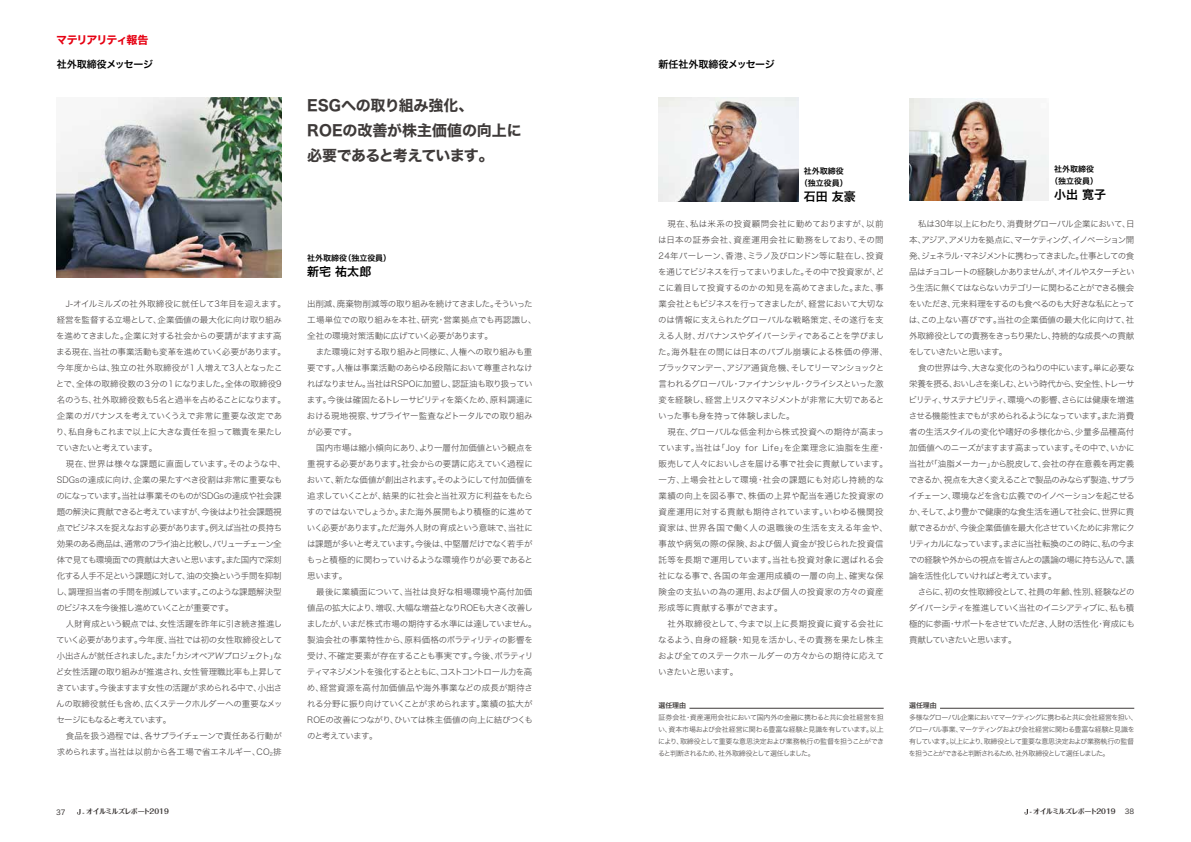
<style>
.page{position:relative;width:1191px;height:842px;background:#fff}
.page>*{position:absolute;margin:0;border:0;box-sizing:border-box;transform-origin:0 0}
.t1{font:15px/25px "Hira Kaku Std N W7";letter-spacing:-.01em;color:#3e3a39}
.t2{font:12px "Hira Kaku Std N W6";color:#000}
.t3{font:11px "Hira Kaku Std N W7";letter-spacing:-.09em;color:#e60012}
.t4{font:10px "Hira Kaku Std N W6";letter-spacing:-.015em;color:#000}
.t5{font:10px "Hira Kaku Std N W6";letter-spacing:-.035em;color:#000}
.t6{font:8.5px/16px "Hira Kaku Std N W2";letter-spacing:-.035em;color:#3e3a39;text-align:justify}
.t7{font:8.5px/16px "Hira Kaku Std N W2";color:#3e3a39}
.t8{font:8.5px/16px "Hira Kaku Std N W2";letter-spacing:-.06em;color:#3e3a39}
.t9{font:8px/12px "Hira Kaku Std N W6";color:#000;text-align:center}
.t10{font:7.1px "Hira Kaku Std N W4";color:#3e3a39}
.t11{font:7px/12px "Hira Kaku Std N W2";letter-spacing:-.085em;color:#3e3a39}
.t12{font:700 7px "Folk Pro";letter-spacing:-.08em;color:#3e3a39}
.t13{font:7px "Hira Kaku Std N W6";letter-spacing:-.02em;color:#3e3a39}
.t14{font:7px "Hira Kaku Std N W4";color:#3e3a39}
.s1{font-style:italic}
.s2{font-size:5px}
.s3{font-size:6.4px}
</style>
<div class="page">
<hr style="left:940px;top:708px;width:194px;height:1px;background:#3e3a39">
<hr style="left:689px;top:708px;width:194px;height:1px;background:#3e3a39">
<svg style="left:77px;top:809px;width:4px;height:6px"></svg>
<svg style="left:1024px;top:809px;width:4px;height:6px"></svg>
<img style="left:57px;top:98px;width:225px;height:180px">
<img style="left:909px;top:99px;width:139px;height:101px">
<img style="left:658px;top:97px;width:140px;height:105px">
<p class="t3" style="left:56px;top:32px;width:94px">マテリアリティ報告</p>
<p class="t5" style="left:57px;top:57px;width:98px">社外取締役メッセージ</p>
<p class="t4" style="left:658px;top:57px;width:118px">新任社外取締役メッセージ</p>
<h1 class="t1" style="left:307px;top:93px;width:216px">ESGへの取り組み強化、<br>ROEの改善が株主価値の向上に必要であると考えています。</h1>
<p class="t6" style="left:56px;top:296px;width:232px;text-align:left;text-indent:10px">J-オイルミルズの社外取締役に就任して3年目を迎えます。経営を監督する立場として、企業価値の最大化に向け取り組みを進めてきました。企業に対する社会からの要請がますます高まる現在、当社の事業活動も変革を進めていく必要があります。今年度からは、独立の社外取締役が１人増えて3人となったことで、全体の取締役数の３分の１になりました。全体の取締役9名のうち、社外取締役数も5名と過半を占めることになります。企業のガバナンスを考えていくうえで非常に重要な改定であり、私自身もこれまで以上に大きな責任を担って職責を果たしていきたいと考えています。</p>
<p class="t8" style="left:56px;top:455px;width:231px;text-indent:10px">現在、世界は様々な課題に直面しています。そのような中、SDGsの達成に向け、企業の果たすべき役割は非常に重要なものになっています。当社は事業そのものがSDGsの達成や社会課題の解決に貢献できると考えていますが、今後はより社会課題視点でビジネスを捉えなおす必要があります。例えば当社の長持ち効果のある商品は、通常のフライ油と比較し、バリューチェーン全体で見ても環境面での貢献は大きいと思います。また国内で深刻化する人手不足という課題に対して、油の交換という手間を抑制し、調理担当者の手間を削減しています。このような課題解決型のビジネスを今後推し進めていくことが重要です。</p>
<p class="t6" style="left:56px;top:615px;width:228px;text-indent:10px">人財育成という観点では、女性活躍を昨年に引き続き推進していく必要があります。今年度、当社では初の女性取締役として小出さんが就任されました。また「カシオペア<span class="s1">W</span>プロジェクト」など女性活躍の取り組みが推進され、女性管理職比率も上昇してきています。今後ますます女性の活躍が求められる中で、小出さんの取締役就任も含め、広くステークホルダーへの重要なメッセージにもなると考えています。</p>
<p class="t6" style="left:57px;top:728px;width:227px;text-align:right">食品を扱う過程では、各サプライチェーンで責任ある行動が求められます。当社は以前から各工場で省エネルギー、CO<span class="s2">2</span>排</p>
<p class="t9" style="left:307px;top:252px;width:85px">社外取締役（独立役員）</p>
<h2 class="t2" style="left:307px;top:262px;width:65px">新宅祐太郎</h2>
<p class="t6" style="left:307px;top:296px;width:231px;text-align:left">出削減、廃棄物削減等の取り組みを続けてきました。そういった工場単位での取り組みを本社、研究・営業拠点でも再認識し、全社の環境対策活動に広げていく必要があります。</p>
<p class="t6" style="left:307px;top:344px;width:227px;text-indent:9px">また環境に対する取り組みと同様に、人権への取り組みも重要です。人権は事業活動のあらゆる段階において尊重されなければなりません。当社はRSPOに加盟し、認証油も取り扱っています。今後は確固たるトレーサビリティを築くため、原料調達における現地視察、サプライヤー監査などトータルでの取り組みが必要です。</p>
<p class="t6" style="left:307px;top:439px;width:228px;text-indent:9px">国内市場は縮小傾向にあり、より一層付加価値という観点を重視する必要があります。社会からの要請に応えていく過程において、新たな価値が創出されます。そのようにして付加価値を追求していくことが、結果的に社会と当社双方に利益をもたらすのではないでしょうか。また海外展開もより積極的に進めていく必要があります。ただ海外人財の育成という意味で、当社には課題が多いと考えています。今後は、中堅層だけでなく若手がもっと積極的に関わっていけるような環境作りが必要であると思います。</p>
<p class="t6" style="left:307px;top:583px;width:231px;text-align:left;text-indent:9px">最後に業績面について、当社は良好な相場環境や高付加価値品の拡大により、増収、大幅な増益となりROEも大きく改善しましたが、いまだ株式市場の期待する水準には達していません。製油会社の事業特性から、原料価格のボラティリティの影響を受け、不確定要素が存在することも事実です。今後、ボラティリティマネジメントを強化するとともに、コストコントロール力を高め、経営資源を高付加価値品や海外事業などの成長が期待される分野に振り向けていくことが求められます。業績の拡大が<br>ROEの改善につながり、ひいては株主価値の向上に結びつくものと考えています。</p>
<p class="t9" style="left:800px;top:165px;width:49px">社外取締役（独立役員）</p>
<h2 class="t2" style="left:804px;top:187px;width:53px">石田友豪</h2>
<p class="t6" style="left:658px;top:215px;width:231px;text-align:left;text-indent:10px">現在、私は米系の投資顧問会社に勤めておりますが、以前は日本の証券会社、資産運用会社に勤務をしており、その間<br>24年バーレーン、香港、ミラノ及びロンドン等に駐在し、投資を通じてビジネスを行ってまいりました。その中で投資家が、どこに着目して投資するのかの知見を高めてきました。また、事業会社ともビジネスを行ってきましたが、経営において大切なのは情報に支えられたグローバルな戦略策定、その遂行を支える人財、ガバナンスやダイバーシティであることを学びました。海外駐在の間には日本のバブル崩壊による株価の停滞、ブラックマンデー、アジア通貨危機、そしてリーマンショックと言われるグローバル・ファイナンシャル・クライシスといった激変を経験し、経営上リスクマネジメントが非常に大切であるといった事も身を持って体験しました。</p>
<p class="t7" style="left:658px;top:423px;width:231px;text-indent:9px">現在、グローバルな低金利から株式投資への期待が高まっています。当社は「Joy for Life」を企業理念に油脂を生産・販売して人々においしさを届ける事で社会に貢献しています。一方、上場会社として環境・社会の課題にも対応し持続的な業績の向上を図る事で、株価の上昇や配当を通じた投資家の資産運用に対する貢献も期待されています。いわゆる機関投資家は、世界各国で働く人の退職後の生活を支える年金や、事故や病気の際の保険、および個人資金が投じられた投資信託等を長期で運用しています。当社も投資対象に選ばれる会社になる事で、各国の年金運用成績の一層の向上、確実な保険金の支払いの為の運用、および個人の投資家の方々の資産形成等に貢献する事ができます。</p>
<p class="t6" style="left:658px;top:615px;width:227px;text-indent:9px">社外取締役として、今まで以上に長期投資に資する会社になるよう、自身の経験・知見を活かし、その責務を果たし株主および全てのステークホールダーの方々からの期待に応えていきたいと思います。</p>
<p class="t13" style="left:658px;top:700px;width:29px">選任理由</p>
<p class="t11" style="left:658px;top:711px;width:227px;text-align:justify">証券会社・資産運用会社において国内外の金融に携わると共に会社経営を担い、資本市場および会社経営に関わる豊富な経験と見識を有しています。以上により、取締役として重要な意思決定および業務執行の監督を担うことができると判断されるため、社外取締役として選任しました。</p>
<p class="t9" style="left:1050px;top:163px;width:49px">社外取締役（独立役員）</p>
<h2 class="t2" style="left:1054px;top:186px;width:53px">小出寛子</h2>
<p class="t6" style="left:908px;top:215px;width:228px;text-indent:10px">私は30年以上にわたり、消費財グローバル企業において、日本、アジア、アメリカを拠点に、マーケティング、イノベーション開発、ジェネラル・マネジメントに携わってきました。仕事としての食品はチョコレートの経験しかありませんが、オイルやスターチという生活に無くてはならないカテゴリーに関わることができる機会をいただき、元来料理をするのも食べるのも大好きな私にとっては、この上ない喜びです。当社の企業価値の最大化に向けて、社外取締役としての責務をきっちり果たし、持続的な成長への貢献をしていきたいと思います。</p>
<p class="t6" style="left:908px;top:359px;width:228px;text-indent:10px">食の世界は今、大きな変化のうねりの中にいます。単に必要な栄養を摂る、おいしさを楽しむ、という時代から、安全性、トレーサビリティ、サステナビリティ、環境への影響、さらには健康を増進させる機能性までもが求められるようになっています。また消費者の生活スタイルの変化や嗜好の多様化から、少量多品種高付加価値へのニーズがますます高まっています。その中で、いかに当社が「油脂メーカー」から脱皮して、会社の存在意義を再定義できるか、視点を大きく変えることで製品のみならず製造、サプライチェーン、環境などを含む広義でのイノベーションを起こせるか、そして、より豊かで健康的な食生活を通して社会に、世界に貢献できるかが、今後企業価値を最大化させていくために非常にクリティカルになっています。まさに当社転換のこの時に、私の今までの経験や外からの視点を皆さんとの議論の場に持ち込んで、議論を活性化していければと考えています。</p>
<p class="t6" style="left:909px;top:583px;width:227px;text-indent:9px">さらに、初の女性取締役として、社員の年齢、性別、経験などのダイバーシティを推進していく当社のイニシアティブに、私も積極的に参画・サポートをさせていただき、人財の活性化・育成にも貢献していきたいと思います。</p>
<p class="t13" style="left:909px;top:700px;width:29px">選任理由</p>
<p class="t11" style="left:909px;top:711px;width:230px">多様なグローバル企業においてマーケティングに携わると共に会社経営を担い、グローバル事業、マーケティングおよび会社経営に関わる豊富な経験と見識を有しています。以上により、取締役として重要な意思決定および業務執行の監督を担うことができると判断されるため、社外取締役として選任しました。</p>
<p class="t10" style="left:56px;top:806px;width:11px">37</p>
<p class="t12" style="left:76px;top:806px;width:94px"><span class="s3">　-</span> オイルミルズレポート2019</p>
<p class="t12" style="left:1023px;top:806px;width:94px"><span class="s3">　-</span> オイルミルズレポート2019</p>
<p class="t14" style="left:1124px;top:806px;width:11px">38</p>
</div>
